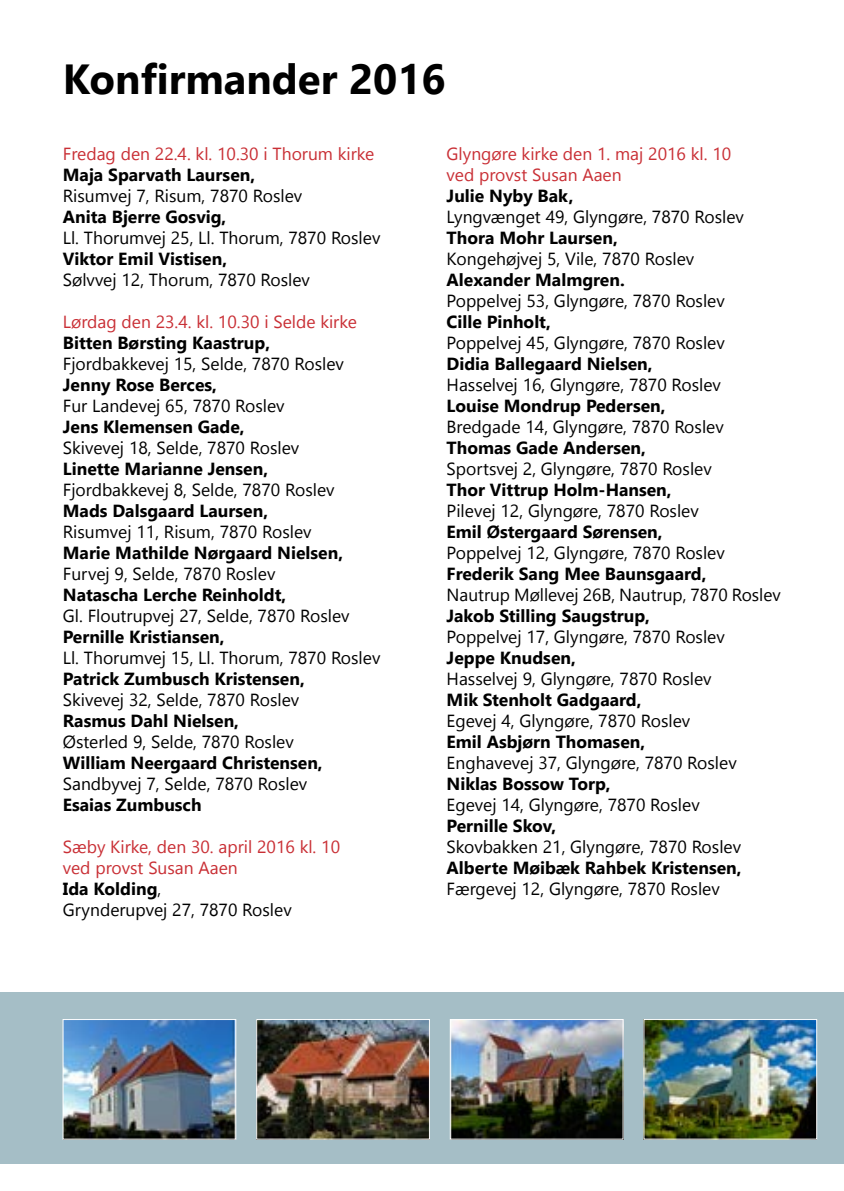
<style>
.page{position:relative;width:844px;height:1191px;background:#fff}
.page>*{position:absolute;margin:0;border:0;box-sizing:border-box;transform-origin:0 0}
.t1{font:700 42px "Nirmala UI";color:#000}
.t2{font:17.5px "Nirmala UI";color:#000}
.t3{font:700 17.5px "Nirmala UI";color:#000}
.t4{font:17.5px/21px "Nirmala UI";color:#c92f35}
.s1{font-weight:700;color:#000}
.s2{color:#000}
</style>
<div class="page">
<div style="left:0;top:992px;width:843px;height:171px;background:#a5bec6"></div>
<img style="left:65px;top:1021px;width:169px;height:116px">
<div style="left:63px;top:1019px;width:173px;height:120px;border:1px solid #fff"></div>
<img style="left:258px;top:1021px;width:169px;height:116px">
<div style="left:256px;top:1019px;width:173px;height:120px;border:1px solid #fff"></div>
<img style="left:452px;top:1021px;width:169px;height:116px">
<div style="left:450px;top:1019px;width:173px;height:120px;border:1px solid #fff"></div>
<img style="left:645px;top:1021px;width:169px;height:116px">
<div style="left:643px;top:1019px;width:173px;height:120px;border:1px solid #fff"></div>
<h1 class="t1" style="left:63px;top:46px;width:384px">Konfirmander 2016</h1>
<p class="t4" style="left:63px;top:142px;width:313px">Fredag den 22.4. kl. 10.30 i Thorum kirke</p>
<p class="t3" style="left:63px;top:161px;width:194px">Maja Sparvath Laursen,</p>
<p class="t2" style="left:63px;top:182px;width:241px">Risumvej 7, Risum, 7870 Roslev</p>
<p class="t3" style="left:63px;top:203px;width:165px">Anita Bjerre Gosvig,</p>
<p class="t2" style="left:63px;top:224px;width:319px">Ll. Thorumvej 25, Ll. Thorum, 7870 Roslev</p>
<p class="t3" style="left:63px;top:245px;width:166px">Viktor Emil Vistisen,</p>
<p class="t2" style="left:63px;top:266px;width:249px">Sølvvej 12, Thorum, 7870 Roslev</p>
<p class="t4" style="left:63px;top:310px;width:295px">Lørdag den 23.4. kl. 10.30 i Selde kirke</p>
<p class="t3" style="left:63px;top:329px;width:209px">Bitten Børsting Kaastrup,</p>
<p class="t2" style="left:63px;top:350px;width:282px">Fjordbakkevej 15, Selde, 7870 Roslev</p>
<p class="t3" style="left:63px;top:371px;width:156px">Jenny Rose Berces,</p>
<p class="t2" style="left:63px;top:392px;width:223px">Fur Landevej 65, 7870 Roslev</p>
<p class="t3" style="left:63px;top:413px;width:183px">Jens Klemensen Gade,</p>
<p class="t2" style="left:63px;top:434px;width:238px">Skivevej 18, Selde, 7870 Roslev</p>
<p class="t3" style="left:63px;top:455px;width:207px">Linette Marianne Jensen,</p>
<p class="t2" style="left:63px;top:476px;width:273px">Fjordbakkevej 8, Selde, 7870 Roslev</p>
<p class="t3" style="left:63px;top:497px;width:207px">Mads Dalsgaard Laursen,</p>
<p class="t2" style="left:63px;top:518px;width:250px">Risumvej 11, Risum, 7870 Roslev</p>
<p class="t3" style="left:63px;top:539px;width:282px">Marie Mathilde Nørgaard Nielsen,</p>
<p class="t2" style="left:63px;top:560px;width:214px">Furvej 9, Selde, 7870 Roslev</p>
<p class="t3" style="left:63px;top:581px;width:225px">Natascha Lerche Reinholdt,</p>
<p class="t2" style="left:63px;top:602px;width:288px">Gl. Floutrupvej 27, Selde, 7870 Roslev</p>
<p class="t3" style="left:63px;top:623px;width:163px">Pernille Kristiansen,</p>
<p class="t2" style="left:63px;top:644px;width:319px">Ll. Thorumvej 15, Ll. Thorum, 7870 Roslev</p>
<p class="t3" style="left:63px;top:665px;width:243px">Patrick Zumbusch Kristensen,</p>
<p class="t2" style="left:63px;top:686px;width:238px">Skivevej 32, Selde, 7870 Roslev</p>
<p class="t3" style="left:63px;top:707px;width:178px">Rasmus Dahl Nielsen,</p>
<p class="t2" style="left:63px;top:728px;width:232px">Østerled 9, Selde, 7870 Roslev</p>
<p class="t3" style="left:63px;top:749px;width:261px">William Neergaard Christensen,</p>
<p class="t2" style="left:63px;top:770px;width:246px">Sandbyvej 7, Selde, 7870 Roslev</p>
<p class="t3" style="left:63px;top:791px;width:140px">Esaias Zumbusch</p>
<p class="t4" style="left:63px;top:835px;width:279px">Sæby Kirke, den 30. april 2016 kl. 10 ved provst Susan Aaen<br><span class="s1">Ida Kolding</span><span class="s2">,<br>Grynderupvej 27, 7870 Roslev</span></p>
<p class="t4" style="left:446px;top:142px;width:286px">Glyngøre kirke den 1. maj 2016 kl. 10 ved provst Susan Aaen</p>
<p class="t3" style="left:446px;top:182px;width:128px">Julie Nyby Bak,</p>
<p class="t2" style="left:446px;top:203px;width:299px">Lyngvænget 49, Glyngøre, 7870 Roslev</p>
<p class="t3" style="left:446px;top:224px;width:173px">Thora Mohr Laursen,</p>
<p class="t2" style="left:446px;top:245px;width:249px">Kongehøjvej 5, Vile, 7870 Roslev</p>
<p class="t3" style="left:446px;top:266px;width:180px">Alexander Malmgren.</p>
<p class="t2" style="left:446px;top:287px;width:279px">Poppelvej 53, Glyngøre, 7870 Roslev</p>
<p class="t3" style="left:446px;top:308px;width:106px">Cille Pinholt,</p>
<p class="t2" style="left:446px;top:329px;width:279px">Poppelvej 45, Glyngøre, 7870 Roslev</p>
<p class="t3" style="left:446px;top:350px;width:207px">Didia Ballegaard Nielsen,</p>
<p class="t2" style="left:446px;top:371px;width:276px">Hasselvej 16, Glyngøre, 7870 Roslev</p>
<p class="t3" style="left:446px;top:392px;width:220px">Louise Mondrup Pedersen,</p>
<p class="t2" style="left:446px;top:413px;width:278px">Bredgade 14, Glyngøre, 7870 Roslev</p>
<p class="t3" style="left:446px;top:434px;width:201px">Thomas Gade Andersen,</p>
<p class="t2" style="left:446px;top:455px;width:266px">Sportsvej 2, Glyngøre, 7870 Roslev</p>
<p class="t3" style="left:446px;top:476px;width:226px">Thor Vittrup Holm-Hansen,</p>
<p class="t2" style="left:446px;top:497px;width:254px">Pilevej 12, Glyngøre, 7870 Roslev</p>
<p class="t3" style="left:446px;top:518px;width:217px">Emil Østergaard Sørensen,</p>
<p class="t2" style="left:446px;top:539px;width:279px">Poppelvej 12, Glyngøre, 7870 Roslev</p>
<p class="t3" style="left:446px;top:560px;width:261px">Frederik Sang Mee Baunsgaard,</p>
<p class="t2" style="left:446px;top:581px;width:335px">Nautrup Møllevej 26B, Nautrup, 7870 Roslev</p>
<p class="t3" style="left:446px;top:602px;width:205px">Jakob Stilling Saugstrup,</p>
<p class="t2" style="left:446px;top:623px;width:279px">Poppelvej 17, Glyngøre, 7870 Roslev</p>
<p class="t3" style="left:446px;top:644px;width:131px">Jeppe Knudsen,</p>
<p class="t2" style="left:446px;top:665px;width:266px">Hasselvej 9, Glyngøre, 7870 Roslev</p>
<p class="t3" style="left:446px;top:686px;width:196px">Mik Stenholt Gadgaard,</p>
<p class="t2" style="left:446px;top:707px;width:245px">Egevej 4, Glyngøre, 7870 Roslev</p>
<p class="t3" style="left:446px;top:728px;width:200px">Emil Asbjørn Thomasen,</p>
<p class="t2" style="left:446px;top:749px;width:291px">Enghavevej 37, Glyngøre, 7870 Roslev</p>
<p class="t3" style="left:446px;top:770px;width:165px">Niklas Bossow Torp,</p>
<p class="t2" style="left:446px;top:791px;width:254px">Egevej 14, Glyngøre, 7870 Roslev</p>
<p class="t3" style="left:446px;top:812px;width:111px">Pernille Skov,</p>
<p class="t2" style="left:446px;top:833px;width:296px">Skovbakken 21, Glyngøre, 7870 Roslev</p>
<p class="t3" style="left:446px;top:854px;width:296px">Alberte Møibæk Rahbek Kristensen,</p>
<p class="t2" style="left:446px;top:875px;width:275px">Færgevej 12, Glyngøre, 7870 Roslev</p>
</div>
